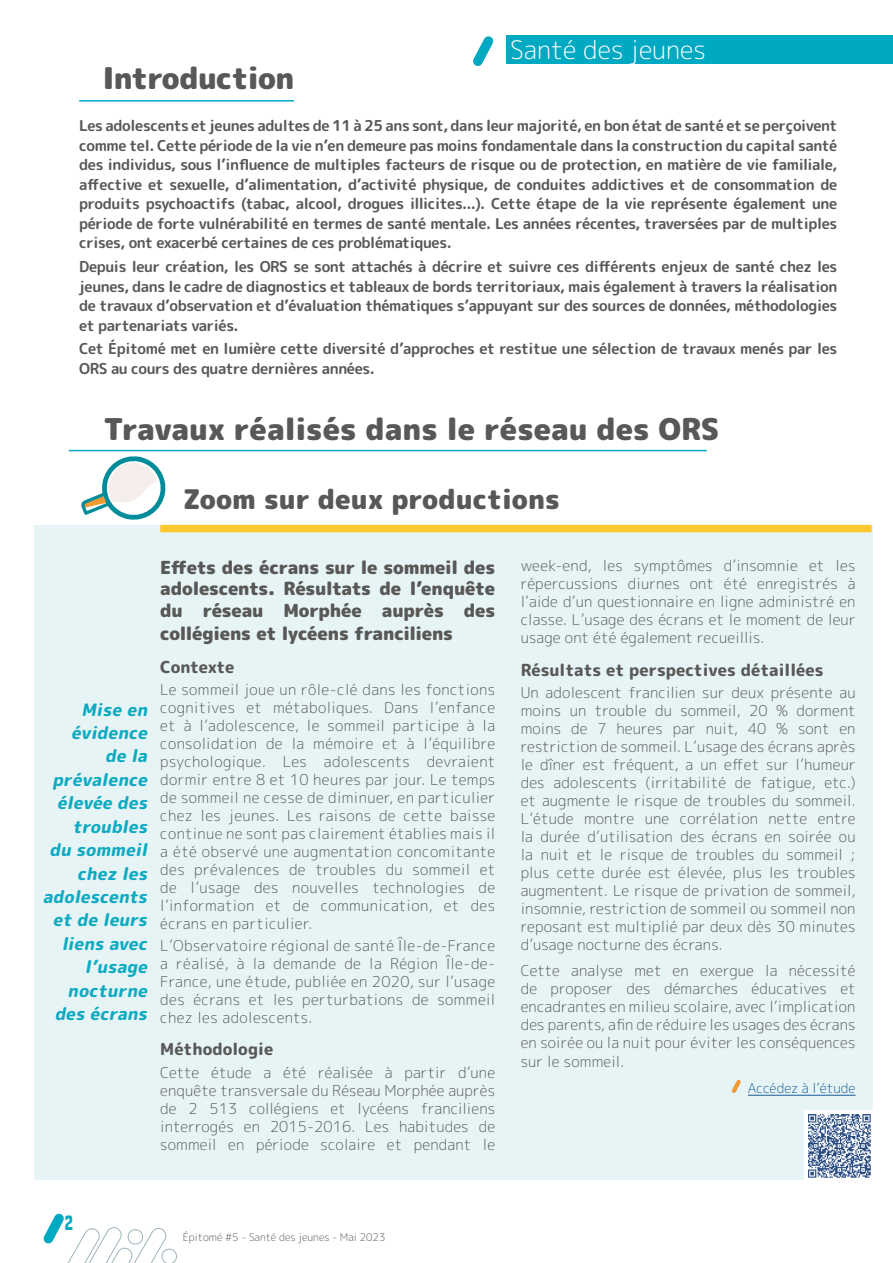
<style>
.page{position:relative;width:893px;height:1263px;background:#fff}
.page>*{position:absolute;margin:0;border:0;box-sizing:border-box;transform-origin:0 0}
.t1{font:900 30px "Rounded Mplus 1 c";letter-spacing:-.01em;color:#585857}
.t2{font:900 27px "Rounded Mplus 1 c";color:#585857}
.t3{font:300 25.5px "Rounded Mplus 1 c";color:#fff}
.t4{font:900 18px/21.6px "Rounded Mplus 1 c";letter-spacing:-.015em;color:#585857;text-align:justify}
.t5{font:italic 800 17.1px/23.4px "Rounded Mplus 1 c";color:#0daac2;text-align:right}
.t6{font:800 16.5px "Rounded Mplus 1 c";color:#585857}
.t7{font:300 15px/18px "Rounded Mplus 1 c";letter-spacing:.01em;color:#585857;text-align:justify}
.t8{font:700 15px/19.5px "Rounded Mplus 1 c";letter-spacing:-.025em;color:#585857;text-align:justify}
.t9{font:15px "Spacecard";color:#00a9c2}
.t10{font:300 13.5px "Rounded Mplus 1 c";color:#165b9a}
.t11{font:300 10.5px "Rounded Mplus 1 c";color:#585857}
</style>
<div class="page">
<svg style="left:43px;top:1213px;width:134px;height:50px"></svg>
<div style="left:34px;top:525px;width:838px;height:654px;background:#e7f4f5"></div>
<svg style="left:473px;top:36px;width:21px;height:30px"></svg>
<hr style="left:79px;top:100px;width:215px;height:2px;background:#00a9c2">
<div style="left:506px;top:36px;width:387px;height:28px;background:#00a9c2"></div>
<hr style="left:748px;top:1095px;width:107px;height:1px;background:#165b9a">
<svg style="left:731px;top:1079px;width:10px;height:14px"></svg>
<div style="left:160px;top:525px;width:712px;height:7px;background:#fdc72f"></div>
<hr style="left:69px;top:450px;width:638px;height:1px;background:#00a9c2">
<svg style="left:82px;top:451px;width:89px;height:74px"></svg>
<img style="left:804px;top:1110px;width:68px;height:69px">
<h1 class="t1" style="left:103px;top:56px;width:193px">Introduction</h1>
<h3 class="t3" style="left:510px;top:32px;width:197px">Santé des jeunes</h3>
<p class="t8" style="left:79px;top:116px;width:760px">Les adolescents et jeunes adultes de 11 à 25 ans sont, dans leur majorité, en bon état de santé et se perçoivent comme tel. Cette période de la vie n’en demeure pas moins fondamentale dans la construction du capital santé des individus, sous l’influence de multiples facteurs de risque ou de protection, en matière de vie familiale, affective et sexuelle, d’alimentation, d’activité physique, de conduites addictives et de consommation de produits psychoactifs (tabac, alcool, drogues illicites...). Cette étape de la vie représente également une période de forte vulnérabilité en termes de santé mentale. Les années récentes, traversées par de multiples crises, ont exacerbé certaines de ces problématiques.</p>
<p class="t8" style="left:79px;top:257px;width:760px">Depuis leur création, les ORS se sont attachés à décrire et suivre ces différents enjeux de santé chez les jeunes, dans le cadre de diagnostics et tableaux de bords territoriaux, mais également à travers la réalisation de travaux d’observation et d’évaluation thématiques s’appuyant sur des sources de données, méthodologies et partenariats variés.</p>
<p class="t8" style="left:79px;top:339px;width:760px">Cet Épitomé met en lumière cette diversité d’approches et restitue une sélection de travaux menés par les<br>ORS au cours des quatre dernières années.</p>
<h1 class="t1" style="left:104px;top:408px;width:617px">Travaux réalisés dans le réseau des ORS</h1>
<h2 class="t2" style="left:183px;top:479px;width:378px">Zoom sur deux productions</h2>
<p class="t5" style="left:43px;top:698px;width:110px">Mise en évidence de la prévalence élevée des troubles du sommeil chez les adolescents et de leurs liens avec l’usage nocturne des écrans</p>
<p class="t4" style="left:160px;top:556px;width:336px">Effets des écrans sur le sommeil des adolescents. Résultats de l’enquête du réseau Morphée auprès des</p>
<p class="t4" style="left:160px;top:623px;width:294px">collégiens et lycéens franciliens</p>
<p class="t6" style="left:160px;top:655px;width:76px">Contexte</p>
<p class="t7" style="left:160px;top:680px;width:336px">Le sommeil joue un rôle-clé dans les fonctions cognitives et métaboliques. Dans l’enfance et à l’adolescence, le sommeil participe à la consolidation de la mémoire et à l’équilibre psychologique. Les adolescents devraient dormir entre 8 et 10 heures par jour. Le temps de sommeil ne cesse de diminuer, en particulier chez les jeunes. Les raisons de cette baisse continue ne sont pas clairement établies mais il a été observé une augmentation concomitante des prévalences de troubles du sommeil et de l’usage des nouvelles technologies de l’information et de communication, et des écrans en particulier.</p>
<p class="t7" style="left:160px;top:936px;width:336px">L’Observatoire régional de santé Île-de-France a réalisé, à la demande de la Région Île-de-France, une étude, publiée en 2020, sur l’usage des écrans et les perturbations de sommeil chez les adolescents.</p>
<p class="t6" style="left:160px;top:1037px;width:115px">Méthodologie</p>
<p class="t7" style="left:160px;top:1063px;width:336px">Cette étude a été réalisée à partir d’une enquête transversale du Réseau Morphée auprès de 2 513 collégiens et lycéens franciliens interrogés en 2015-2016. Les habitudes de sommeil en période scolaire et pendant le</p>
<p class="t7" style="left:521px;top:557px;width:336px">week-end, les symptômes d’insomnie et les répercussions diurnes ont été enregistrés à l’aide d’un questionnaire en ligne administré en classe. L’usage des écrans et le moment de leur usage ont été également recueillis.</p>
<p class="t6" style="left:521px;top:658px;width:304px">Résultats et perspectives détaillées</p>
<p class="t7" style="left:521px;top:683px;width:336px">Un adolescent francilien sur deux présente au moins un trouble du sommeil, 20 % dorment moins de 7 heures par nuit, 40 % sont en restriction de sommeil. L’usage des écrans après le dîner est fréquent, a un effet sur l’humeur des adolescents (irritabilité de fatigue, etc.) et augmente le risque de troubles du sommeil.<br>L’étude montre une corrélation nette entre la durée d’utilisation des écrans en soirée ou la nuit et le risque de troubles du sommeil ; plus cette durée est élevée, plus les troubles augmentent. Le risque de privation de sommeil, insomnie, restriction de sommeil ou sommeil non reposant est multiplié par deux dès 30 minutes d’usage nocturne des écrans.</p>
<p class="t7" style="left:521px;top:962px;width:336px">Cette analyse met en exergue la nécessité de proposer des démarches éducatives et encadrantes en milieu scolaire, avec l’implication des parents, afin de réduire les usages des écrans en soirée ou la nuit pour éviter les conséquences sur le sommeil.</p>
<p class="t10" style="left:748px;top:1078px;width:109px">Accédez à l’étude</p>
<p class="t9" style="left:65px;top:1214px;width:10px">2</p>
<p class="t11" style="left:183px;top:1230px;width:204px">Épitomé #5 - Santé des jeunes - Mai 2023</p>
</div>
